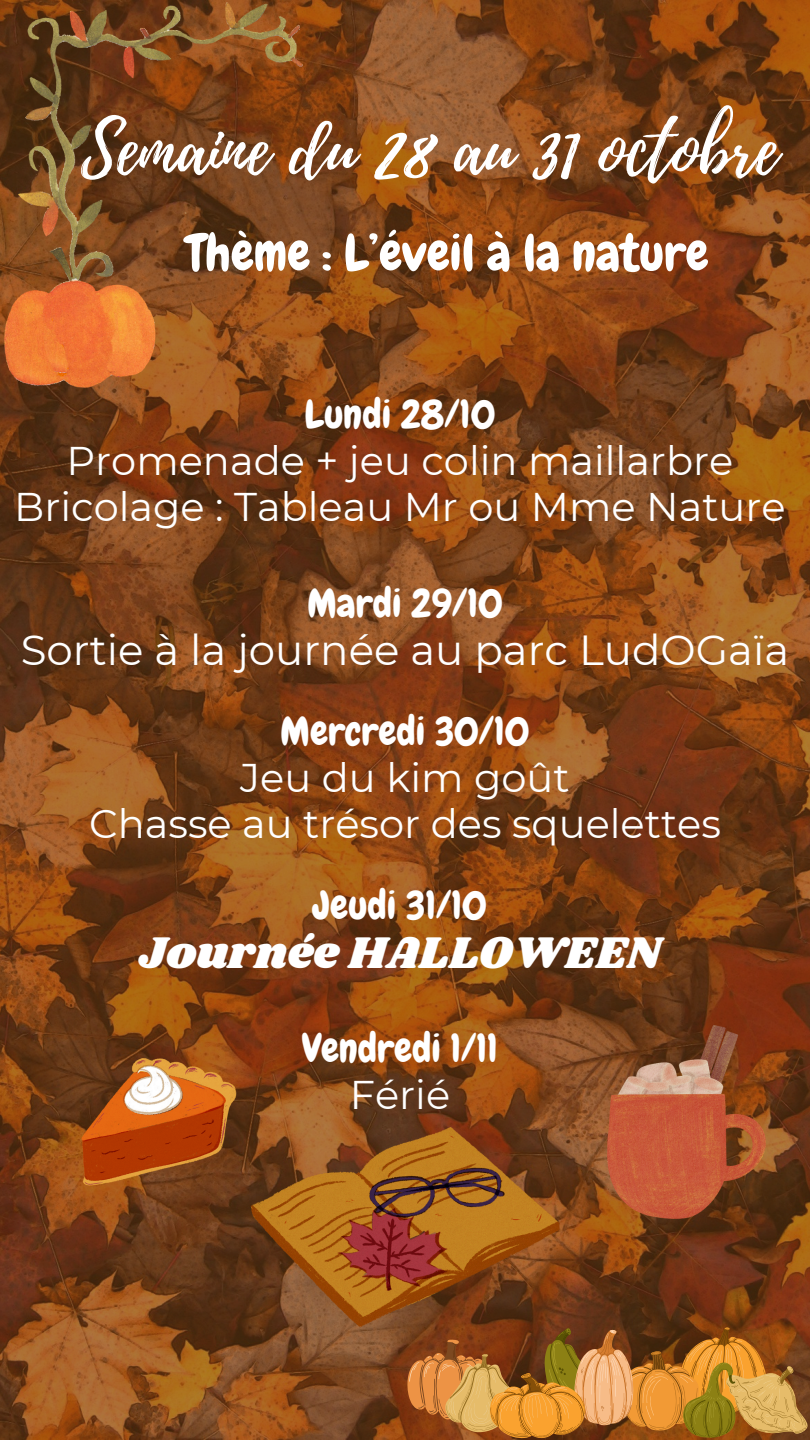
<style>
.page{position:relative;width:810px;height:1440px;background:#fff}
.page>*{position:absolute;margin:0;border:0;box-sizing:border-box;transform-origin:0 0}
.t1{font:72px "Playlist Script";color:#fff}
.t2{font:51px "Chewy";color:#fff}
.t3{font:46px "Shrikhand";color:#fff}
.t4{font:42px "Montserrat";color:#fff}
.t5{font:40px "Montserrat";color:#fff}
.t6{font:40px "Chewy";color:#fff}
</style>
<div class="page">
<img style="left:0;top:0;width:810px;height:1440px">
<img style="left:608px;top:1026px;width:158px;height:193px">
<img style="left:251px;top:1128px;width:308px;height:199px">
<img style="left:81px;top:1058px;width:156px;height:128px">
<img style="left:0;top:0;width:371px;height:392px">
<svg style="left:406px;top:1327px;width:403px;height:113px;background:#b0742f"></svg>
<p class="t1" style="left:81px;top:98px;width:698px">Semaine du 28 au 31 octobre</p>
<p class="t2" style="left:186px;top:220px;width:524px">Thème : L’éveil à la nature</p>
<p class="t6" style="left:305px;top:389px;width:192px">Lundi 28/10</p>
<p class="t5" style="left:67px;top:436px;width:668px">Promenade + jeu colin maillarbre</p>
<p class="t5" style="left:14px;top:482px;width:773px">Bricolage : Tableau Mr ou Mme Nature</p>
<p class="t6" style="left:307px;top:577px;width:197px">Mardi 29/10</p>
<p class="t4" style="left:21px;top:625px;width:770px">Sortie à la journée au parc LudOGaïa</p>
<p class="t6" style="left:280px;top:706px;width:251px">Mercredi 30/10</p>
<p class="t5" style="left:240px;top:753px;width:331px">Jeu du kim goût</p>
<h2 class="t5" style="left:89px;top:799px;width:633px">Chasse au trésor des squelettes</h2>
<p class="t6" style="left:313px;top:880px;width:175px">Jeudi 31/10</p>
<p class="t3" style="left:139px;top:921px;width:522px">Journée HALLOWEEN</p>
<p class="t6" style="left:302px;top:1023px;width:198px">Vendredi 1/11</p>
<p class="t5" style="left:350px;top:1071px;width:102px">Férié</p>
</div>
